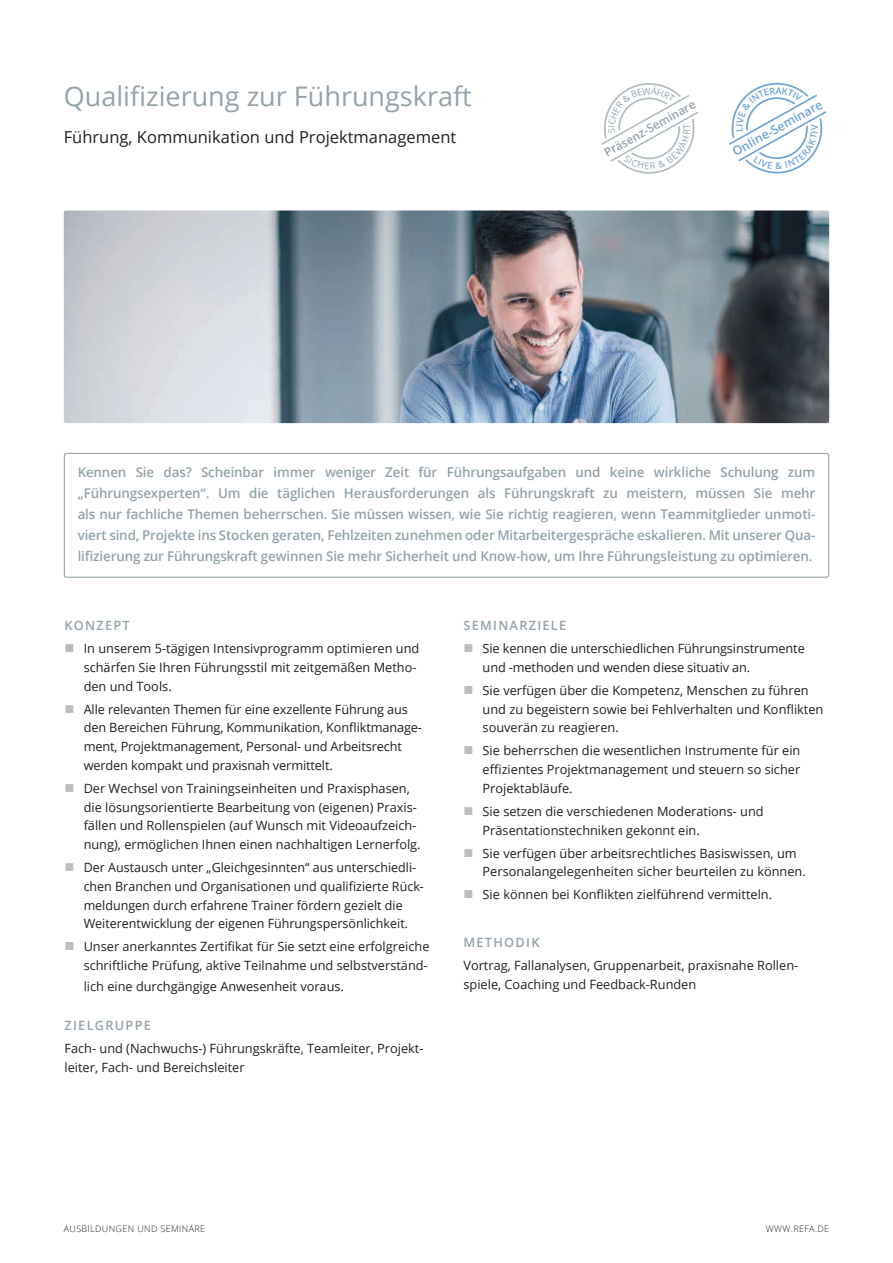
<style>
.page{position:relative;width:893px;height:1263px;background:#fff}
.page>*{position:absolute;margin:0;border:0;box-sizing:border-box;transform-origin:0 0}
.t1{font:27px "Open Sans";color:#94a2aa}
.t2{font:16.5px "Open Sans";color:#231f20}
.t3{font:600 13.5px/21px "Open Sans";letter-spacing:-.01em;color:#94a2aa;text-align:justify}
.t4{font:12.75px/18.8px "Open Sans";color:#231f20}
.t5{font:600 12.75px "Open Sans";letter-spacing:.1em;color:#94a2aa}
.t6{font:600 12.45px "Open Sans";color:#6ea3d7}
.t7{font:600 11.7px "Open Sans";color:#94a2aa}
.t8{font:300 9px "Open Sans";letter-spacing:.04em;color:#231f20}
</style>
<div class="page">
<div style="left:64px;top:453px;width:765px;height:125px;border:1px solid #94a2aa;border-radius:2px"></div>
<img style="left:64px;top:210px;width:765px;height:213px">
<svg style="left:729px;top:83px;width:98px;height:90px"></svg>
<svg style="left:601px;top:83px;width:98px;height:91px"></svg>
<h1 class="t1" style="left:64px;top:77px;width:409px">Qualifizierung zur Führungskraft</h1>
<p class="t2" style="left:64px;top:126px;width:394px">Führung, Kommunikation und Projektmanagement</p>
<p class="t7" style="left:601px;top:146px;width:104px;rotate:-29deg">Präsenz-Seminare</p>
<p class="t6" style="left:729px;top:145px;width:102px;rotate:-29deg">Online-Seminare</p>
<p class="t3" style="left:78px;top:461px;width:739px">Kennen Sie das? Scheinbar immer weniger Zeit für Führungsaufgaben und keine wirkliche Schulung zum „Führungsexperten“. Um die täglichen Herausforderungen als Führungskraft zu meistern, müssen Sie mehr als nur fachliche Themen beherrschen. Sie müssen wissen, wie Sie richtig reagieren, wenn Teammitglieder unmoti&shy;viert sind, Projekte ins Stocken geraten, Fehlzeiten zunehmen oder Mitarbeitergespräche eskalieren. Mit unserer Qua&shy;lifizierung zur Führungskraft gewinnen Sie mehr Sicherheit und Know-how, um Ihre Führungsleistung zu optimieren.</p>
<p class="t5" style="left:65px;top:617px;width:67px">KONZEPT</p>
<p class="t4" style="left:84px;top:639px;width:337px">In unserem 5-tägigen Intensivprogramm optimieren und schärfen Sie Ihren Führungsstil mit zeitgemäßen Metho&shy;den und Tools.</p>
<p class="t4" style="left:84px;top:699px;width:340px">Alle relevanten Themen für eine exzellente Führung aus den Bereichen Führung, Kommunikation, Konfliktmanage&shy;ment, Projektmanagement, Personal- und Arbeitsrecht werden kompakt und praxisnah vermittelt.</p>
<p class="t4" style="left:84px;top:778px;width:338px">Der Wechsel von Trainingseinheiten und Praxisphasen, die lösungsorientierte Bearbeitung von (eigenen) Praxis&shy;fällen und Rollenspielen (auf Wunsch mit Videoaufzeich&shy;nung), ermöglichen Ihnen einen nachhaltigen Lernerfolg.</p>
<p class="t4" style="left:84px;top:858px;width:342px">Der Austausch unter „Gleichgesinnten“ aus unterschiedli&shy;chen Branchen und Organisationen und qualifizierte Rück&shy;meldungen durch erfahrene Trainer fördern gezielt die Weiterentwicklung der eigenen Führungspersönlichkeit.</p>
<p class="t4" style="left:84px;top:937px;width:347px">Unser anerkanntes Zertifikat für Sie setzt eine erfolgreiche schriftliche Prüfung, aktive Teilnahme und selbstverständ-</p>
<p class="t4" style="left:84px;top:977px;width:262px">lich eine durchgängige Anwesenheit voraus.</p>
<p class="t5" style="left:65px;top:1017px;width:88px">ZIELGRUPPE</p>
<p class="t4" style="left:65px;top:1039px;width:360px">Fach- und (Nachwuchs-) Führungskräfte, Teamleiter, Projekt&shy;leiter, Fach- und Bereichsleiter</p>
<p class="t5" style="left:463px;top:617px;width:104px">SEMINARZIELE</p>
<p class="t4" style="left:483px;top:639px;width:324px">Sie kennen die unterschiedlichen Führungsinstrumente und -methoden und wenden diese situativ an.</p>
<p class="t4" style="left:483px;top:680px;width:342px">Sie verfügen über die Kompetenz, Menschen zu führen und zu begeistern sowie bei Fehlverhalten und Konflikten souverän zu reagieren.</p>
<p class="t4" style="left:483px;top:741px;width:319px;text-align:justify">Sie beherrschen die wesentlichen Instrumente für ein effizientes Projektmanagement und steuern so sicher Projektabläufe.</p>
<p class="t4" style="left:483px;top:801px;width:283px">Sie setzen die verschiedenen Moderations- und<br>Präsentationstechniken gekonnt ein.</p>
<p class="t4" style="left:483px;top:843px;width:325px">Sie verfügen über arbeitsrechtliches Basiswissen, um<br>Personalangelegenheiten sicher beurteilen zu können.</p>
<p class="t4" style="left:483px;top:885px;width:291px">Sie können bei Konflikten zielführend vermitteln.</p>
<p class="t5" style="left:463px;top:934px;width:78px">METHODIK</p>
<p class="t4" style="left:463px;top:956px;width:336px">Vortrag, Fallanalysen, Gruppenarbeit, praxisnahe Rollen&shy;spiele, Coaching und Feedback-Runden</p>
<p class="t8" style="left:64px;top:1222px;width:143px">AUSBILDUNGEN UND SEMINARE</p>
<p class="t8" style="left:766px;top:1222px;width:65px">WWW.REFA.DE</p>
</div>
